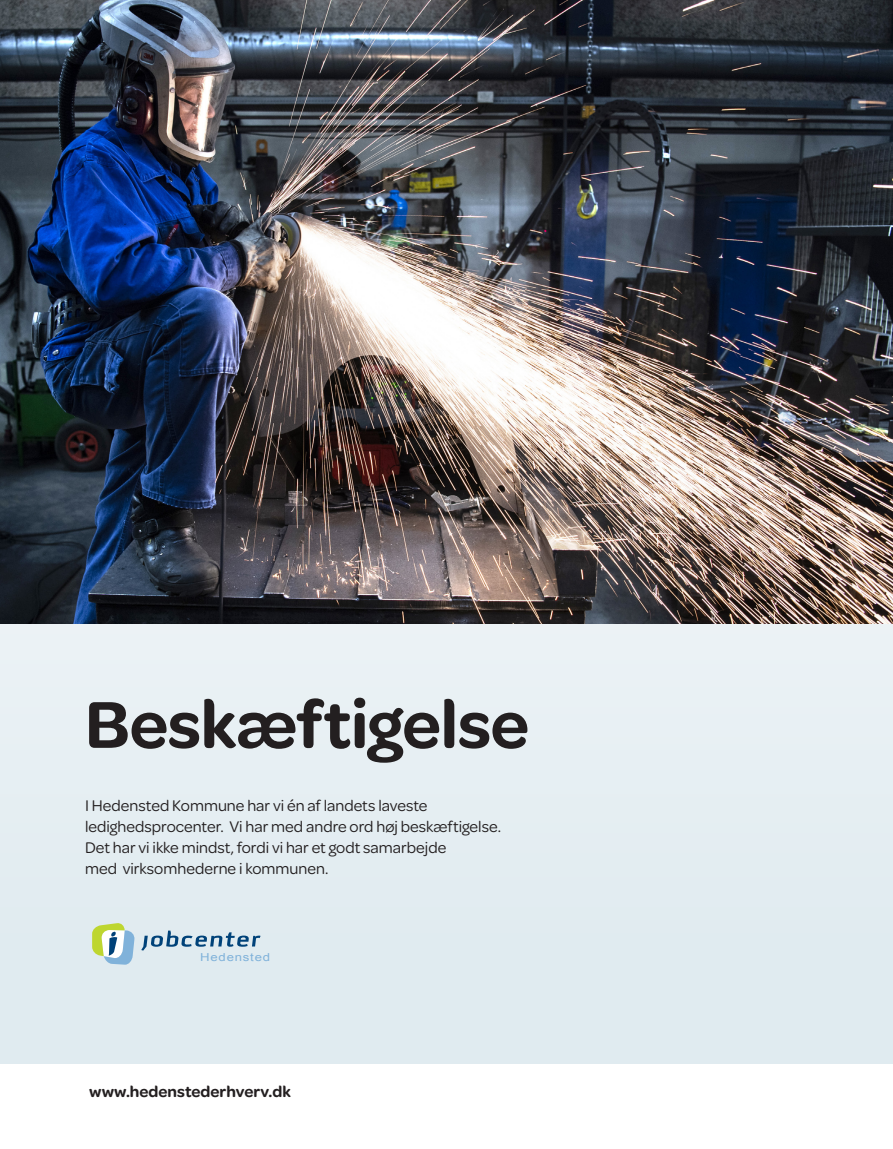
<style>
.page{position:relative;width:893px;height:1149px;background:#fff}
.page>*{position:absolute;margin:0;border:0;box-sizing:border-box;transform-origin:0 0}
.Rubrik_40_44{font:600 70.5px "Omnes";letter-spacing:-.01em;color:#231f20}
.Brød{font:16.5px/21px "Omnes";color:#231f20}
.t1{font:600 16.5px "Omnes";color:#231f20}
.t2{font:10.95px "Arial";letter-spacing:.06em;color:#80b2da;scale:1.2 1}
</style>
<div class="page">
<div style="left:0;top:0;width:893px;height:1063px;background:#e0ebf0"></div>
<img style="left:0;top:0;width:893px;height:623px">
<svg style="left:141px;top:930px;width:120px;height:20px"></svg>
<svg style="left:92px;top:923px;width:43px;height:41px"></svg>
<p class="Rubrik_40_44" style="left:85px;top:675px;width:446px">Beskæftigelse</p>
<p class="Brød" style="left:85px;top:793px;width:418px">I Hedensted Kommune har vi én af landets laveste ledighedsprocenter. Vi har med andre ord høj beskæftigelse.<br>Det har vi ikke mindst, fordi vi har et godt samarbejde<br>med virksomhederne i kommunen.</p>
<p class="t2" style="left:200px;top:949px;width:60px">Hedensted</p>
<p class="t1" style="left:89px;top:1079px;width:203px">www.hedenstederhverv.dk</p>
</div>
